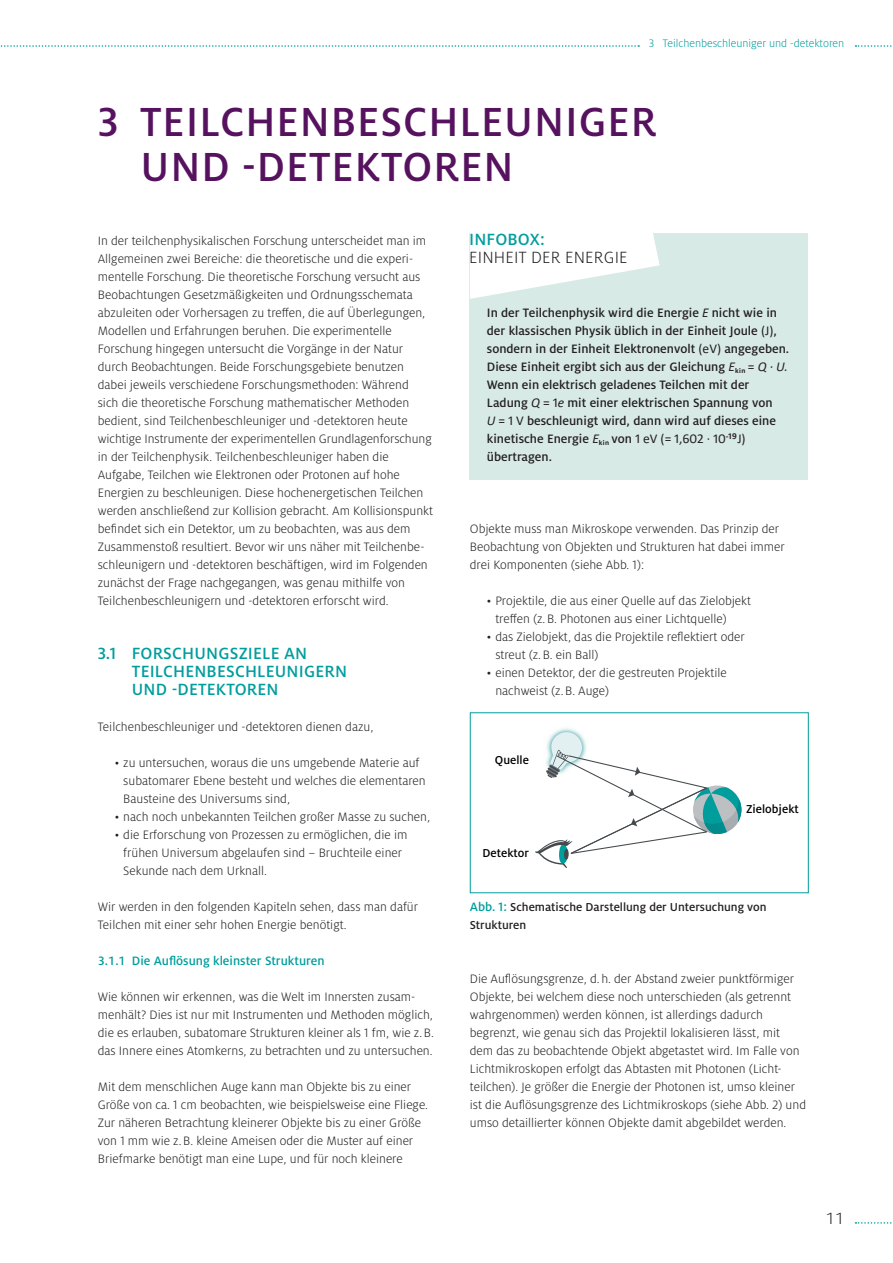
<style>
.page{position:relative;width:893px;height:1263px;background:#fff}
.page>*{position:absolute;margin:0;border:0;box-sizing:border-box;transform-origin:0 0}
.t1{font:500 45px/45px "Milo OT";letter-spacing:.02em;color:#56115f}
.t2{font:500 18px/18px "Milo OT";letter-spacing:.01em;color:#009d9d}
.t3{font:300 18px "Milo OT";letter-spacing:.01em;color:#231f20}
.t4{font:300 13.5px/18px "Milo OT";color:#231f20}
.t5{font:500 13.5px/18px "Milo OT";color:#231f20}
.t6{font:500 13.5px "Milo OT";color:#009d9d}
.t7{font:500 12.75px/18px "Milo OT";color:#231f20}
.t8{font:500 12.75px "Milo Pro";color:#000001}
.t9{font:300 12px "Milo OT";color:#009d9d}
.s1{font-family:"Calibri";font-weight:400;font-style:italic}
.s2{font-family:"Calibri";font-weight:400}
.s3{font-size:13.5px;color:#009d9d}
</style>
<div class="page">
<svg style="left:855px;top:45px;width:37px;height:2px"></svg>
<svg style="left:855px;top:1222px;width:37px;height:2px"></svg>
<svg style="left:535px;top:730px;width:207px;height:138px"></svg>
<div style="left:470px;top:234px;width:338px;height:246px;background:#d8eae6"></div>
<svg style="left:470px;top:233px;width:190px;height:66px"></svg>
<svg style="left:0;top:45px;width:639px;height:2px"></svg>
<p class="t9" style="left:648px;top:36px;width:197px">3 Teilchenbeschleuniger und -detektoren</p>
<h1 class="t1" style="left:141px;top:99px;width:518px;text-indent:-43px">3 TEILCHENBESCHLEUNIGER<br>UND -DETEKTOREN</h1>
<p class="t4" style="left:98px;top:232px;width:337px">In der teilchenphysikalischen Forschung unterscheidet man im Allgemeinen zwei Bereiche: die theoretische und die experi&shy;mentelle Forschung. Die theoretische Forschung versucht aus Beobachtungen Gesetzmäßigkeiten und Ordnungsschemata abzuleiten oder Vorhersagen zu treffen, die auf Überlegungen, Modellen und Erfahrungen beruhen. Die experimentelle Forschung hingegen untersucht die Vorgänge in der Natur durch Beobachtungen. Beide Forschungsgebiete benutzen dabei jeweils verschiedene Forschungsmethoden: Während<br>sich die theoretische Forschung mathematischer Methoden bedient, sind Teilchenbeschleuniger und -detektoren heute wichtige Instrumente der experimentellen Grundlagenforschung in der Teilchenphysik. Teilchenbeschleuniger haben die Aufgabe, Teilchen wie Elektronen oder Protonen auf hohe Energien zu beschleunigen. Diese hochenergetischen Teilchen werden anschließend zur Kollision gebracht. Am Kollisionspunkt befindet sich ein Detektor, um zu beobachten, was aus dem Zusammenstoß resultiert. Bevor wir uns näher mit Teilchenbe&shy;schleunigern und -detektoren beschäftigen, wird im Folgenden zunächst der Frage nachgegangen, was genau mithilfe von Teilchenbeschleunigern und ‑detektoren erforscht wird.</p>
<h2 class="t2" style="left:132px;top:645px;width:217px;text-indent:-34px">3.1 FORSCHUNGSZIELE AN<br>TEILCHENBESCHLEUNIGERN<br>UND -DETEKTOREN</h2>
<p class="t4" style="left:98px;top:718px;width:277px">Teilchenbeschleuniger und -detektoren dienen dazu,</p>
<p class="t4" style="left:123px;top:754px;width:304px;text-indent:-9px">• zu untersuchen, woraus die uns umgebende Materie auf subatomarer Ebene besteht und welches die elementaren<br>Bausteine des Universums sind,</p>
<p class="t4" style="left:115px;top:808px;width:317px">• nach noch unbekannten Teilchen großer Masse zu suchen,</p>
<p class="t4" style="left:123px;top:826px;width:286px;text-indent:-9px">• die Erforschung von Prozessen zu ermöglichen, die im frühen Universum abgelaufen sind – Bruchteile einer<br>Sekunde nach dem Urknall.</p>
<p class="t4" style="left:98px;top:898px;width:322px">Wir werden in den folgenden Kapiteln sehen, dass man dafür<br>Teilchen mit einer sehr hohen Energie benötigt.</p>
<p class="t6" style="left:98px;top:953px;width:228px">3.1.1 Die Auflösung kleinster Strukturen</p>
<p class="t4" style="left:98px;top:988px;width:338px">Wie können wir erkennen, was die Welt im Innersten zusam&shy;menhält? Dies ist nur mit Instrumenten und Methoden möglich, die es erlauben, subatomare Strukturen kleiner als 1 fm, wie z.B. das Innere eines Atomkerns, zu betrachten und zu untersuchen.</p>
<p class="t4" style="left:98px;top:1078px;width:332px">Mit dem menschlichen Auge kann man Objekte bis zu einer Größe von ca. 1 cm beobachten, wie beispielsweise eine Fliege.<br>Zur näheren Betrachtung kleinerer Objekte bis zu einer Größe von 1 mm wie z.B. kleine Ameisen oder die Muster auf einer Briefmarke benötigt man eine Lupe, und für noch kleinere</p>
<h2 class="t2" style="left:469px;top:231px;width:77px">INFOBOX:</h2>
<h2 class="t3" style="left:469px;top:248px;width:160px">EINHEIT DER ENERGIE</h2>
<p class="t5" style="left:487px;top:304px;width:304px">In der Teilchenphysik wird die Energie <span class="s1">E</span> nicht wie in der klassischen Physik üblich in der Einheit Joule <span class="s2">(J)</span>, sondern in der Einheit Elektronenvolt <span class="s2">(eV)</span> angegeben.<br>Diese Einheit ergibt sich aus der Gleichung <span class="s1">E</span><sub>kin</sub> <span class="s2">=</span> <span class="s1">Q ∙ U.<br></span>Wenn ein elektrisch geladenes Teilchen mit der Ladung <span class="s1">Q</span> <span class="s2">= 1</span><span class="s1">e</span> mit einer elektrischen Spannung von<br><span class="s1">U</span> <span class="s2">= 1 V</span> beschleunigt wird, dann wird auf dieses eine kinetische Energie <span class="s1">E</span><sub>kin</sub> von <span class="s2">1 eV (= 1,602 ∙ 10</span><sup>-19</sup><span class="s2">J) </span>übertragen.</p>
<p class="t4" style="left:470px;top:520px;width:316px">Objekte muss man Mikroskope verwenden. Das Prinzip der<br>Beobachtung von Objekten und Strukturen hat dabei immer drei Komponenten (siehe Abb. 1):</p>
<p class="t4" style="left:495px;top:592px;width:257px;text-indent:-9px">• Projektile, die aus einer Quelle auf das Zielobjekt treffen (z.B. Photonen aus einer Lichtquelle)</p>
<p class="t4" style="left:495px;top:628px;width:251px;text-indent:-9px">• das Zielobjekt, das die Projektile reflektiert oder streut (z.B. ein Ball)</p>
<p class="t4" style="left:495px;top:664px;width:233px;text-indent:-9px">• einen Detektor, der die gestreuten Projektile nachweist (z.B. Auge)</p>
<p class="t8" style="left:495px;top:752px;width:36px">Quelle</p>
<p class="t8" style="left:482px;top:845px;width:48px">Detektor</p>
<p class="t8" style="left:746px;top:802px;width:54px">Zielobjekt</p>
<p class="t7" style="left:470px;top:898px;width:298px"><span class="s3">Abb. 1:</span> Schematische Darstellung der Untersuchung von<br>Strukturen</p>
<p class="t4" style="left:470px;top:970px;width:338px">Die Auflösungsgrenze, d.h. der Abstand zweier punktförmiger Objekte, bei welchem diese noch unterschieden (als getrennt wahrgenommen) werden können, ist allerdings dadurch begrenzt, wie genau sich das Projektil lokalisieren lässt, mit dem das zu beobachtende Objekt abgetastet wird. Im Falle von Lichtmikroskopen erfolgt das Abtasten mit Photonen (Licht&shy;teilchen). Je größer die Energie der Photonen ist, umso kleiner ist die Auflösungsgrenze des Lichtmikroskops (siehe Abb. 2) und umso detaillierter können Objekte damit abgebildet werden.</p>
<h2 class="t3" style="left:826px;top:1208px;width:20px">11</h2>
</div>
